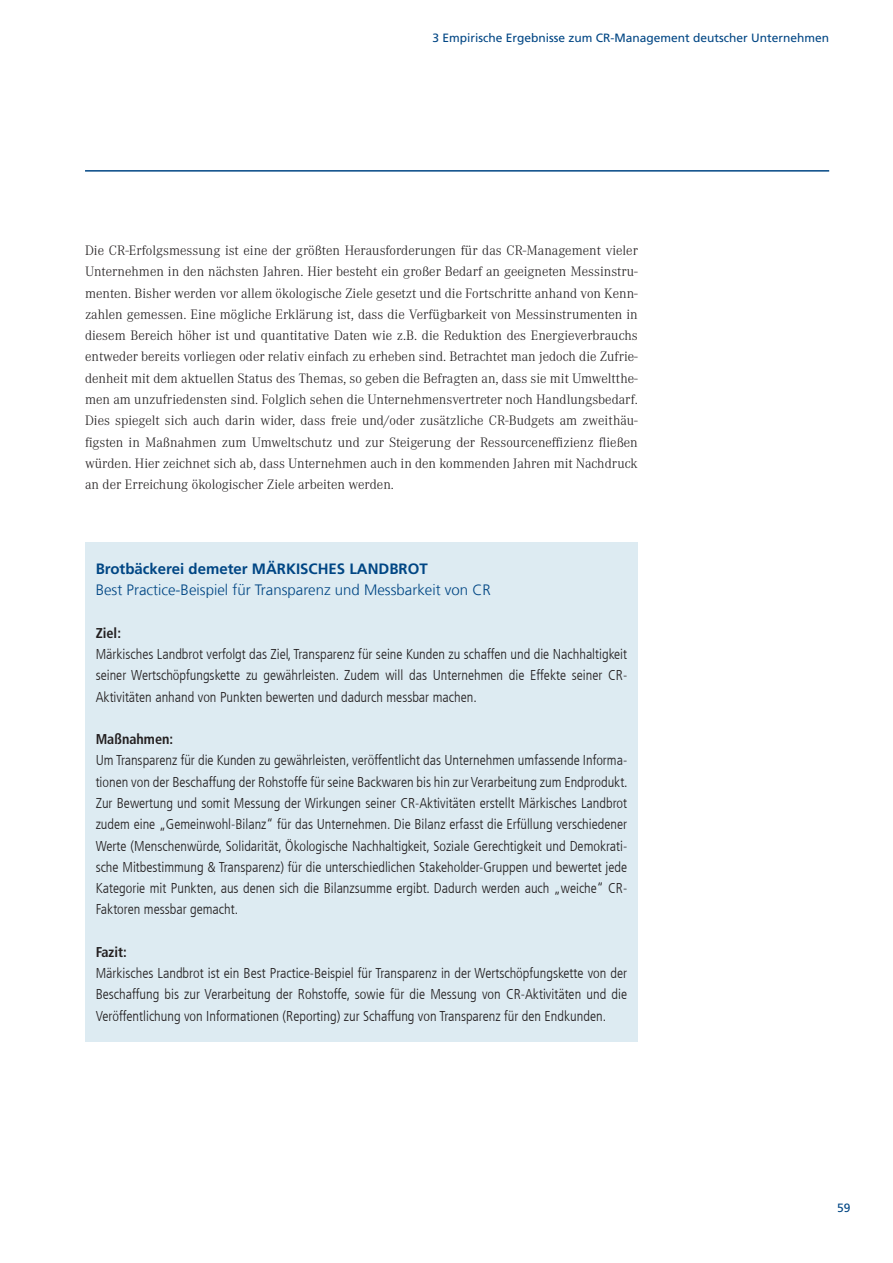
<style>
.page{position:relative;width:893px;height:1263px;background:#fff}
.page>*{position:absolute;margin:0;border:0;box-sizing:border-box;transform-origin:0 0}
.t1{font:300 15px "Frutiger LT Com";color:#004684}
.t2{font:700 15px "Frutiger LT Com";color:#004684}
.t3{font:300 condensed 14.25px/21.3px "Frutiger LT Com";color:#231f20;text-align:justify}
.t4{font:300 14.25px/21.3px "Corporate A";color:#231f20;text-align:justify}
.t5{font:700 condensed 14.25px "Frutiger LT Com";color:#231f20}
.t6{font:12px "Frutiger LT Com";color:#004684}
</style>
<div class="page">
<hr style="left:85px;top:170px;width:744px;height:2px;background:#004684">
<div style="left:85px;top:542px;width:553px;height:500px;background:#ddebf2"></div>
<p class="t6" style="left:432px;top:31px;width:398px">3 Empirische Ergebnisse zum CR-Management deutscher Unternehmen</p>
<p class="t4" style="left:85px;top:239px;width:554px">Die CR-Erfolgsmessung ist eine der größten Herausforderungen für das CR-Management vieler Unternehmen in den nächsten Jahren. Hier besteht ein großer Bedarf an geeigneten Messinstru&shy;menten. Bisher werden vor allem ökologische Ziele gesetzt und die Fortschritte anhand von Kenn&shy;zahlen gemessen. Eine mögliche Erklärung ist, dass die Verfügbarkeit von Messinstrumenten in diesem Bereich höher ist und quantitative Daten wie z.B. die Reduktion des Energieverbrauchs entweder bereits vorliegen oder relativ einfach zu erheben sind. Betrachtet man jedoch die Zufrie&shy;denheit mit dem aktuellen Status des Themas, so geben die Befragten an, dass sie mit Umweltthe&shy;men am unzufriedensten sind. Folglich sehen die Unternehmensvertreter noch Handlungsbedarf.<br>Dies spiegelt sich auch darin wider, dass freie und/oder zusätzliche CR-Budgets am zweithäu&shy;figsten in Maßnahmen zum Umweltschutz und zur Steigerung der Ressourceneffizienz fließen würden. Hier zeichnet sich ab, dass Unternehmen auch in den kommenden Jahren mit Nachdruck an der Erreichung ökologischer Ziele arbeiten werden.</p>
<p class="t2" style="left:96px;top:560px;width:334px">Brotbäckerei demeter MÄRKISCHES LANDBROT</p>
<p class="t1" style="left:96px;top:581px;width:397px">Best Practice-Beispiel für Transparenz und Messbarkeit von CR</p>
<p class="t5" style="left:96px;top:624px;width:27px">Ziel:</p>
<p class="t3" style="left:96px;top:644px;width:533px">Märkisches Landbrot verfolgt das Ziel, Transparenz für seine Kunden zu schaffen und die Nachhaltigkeit seiner Wertschöpfungskette zu gewährleisten. Zudem will das Unternehmen die Effekte seiner CR-Aktivitäten anhand von Punkten bewerten und dadurch messbar machen.</p>
<p class="t5" style="left:96px;top:731px;width:79px">Maßnahmen:</p>
<p class="t3" style="left:96px;top:750px;width:533px">Um Transparenz für die Kunden zu gewährleisten, veröffentlicht das Unternehmen umfassende Informa&shy;tionen von der Beschaffung der Rohstoffe für seine Backwaren bis hin zur Verarbeitung zum Endprodukt.<br>Zur Bewertung und somit Messung der Wirkungen seiner CR-Aktivitäten erstellt Märkisches Landbrot zudem eine „Gemeinwohl-Bilanz“ für das Unternehmen. Die Bilanz erfasst die Erfüllung verschiedener Werte (Menschenwürde, Solidarität, Ökologische Nachhaltigkeit, Soziale Gerechtigkeit und Demokrati&shy;sche Mitbestimmung &amp; Transparenz) für die unterschiedlichen Stakeholder-Gruppen und bewertet jede Kategorie mit Punkten, aus denen sich die Bilanzsumme ergibt. Dadurch werden auch „weiche“ CR-Faktoren messbar gemacht.</p>
<p class="t5" style="left:96px;top:943px;width:33px">Fazit:</p>
<p class="t3" style="left:96px;top:963px;width:533px">Märkisches Landbrot ist ein Best Practice-Beispiel für Transparenz in der Wertschöpfungskette von der Beschaffung bis zur Verarbeitung der Rohstoffe, sowie für die Messung von CR-Aktivitäten und die Veröffentlichung von Informationen (Reporting) zur Schaffung von Transparenz für den Endkunden.</p>
<p class="t6" style="left:837px;top:1201px;width:15px">59</p>
</div>
